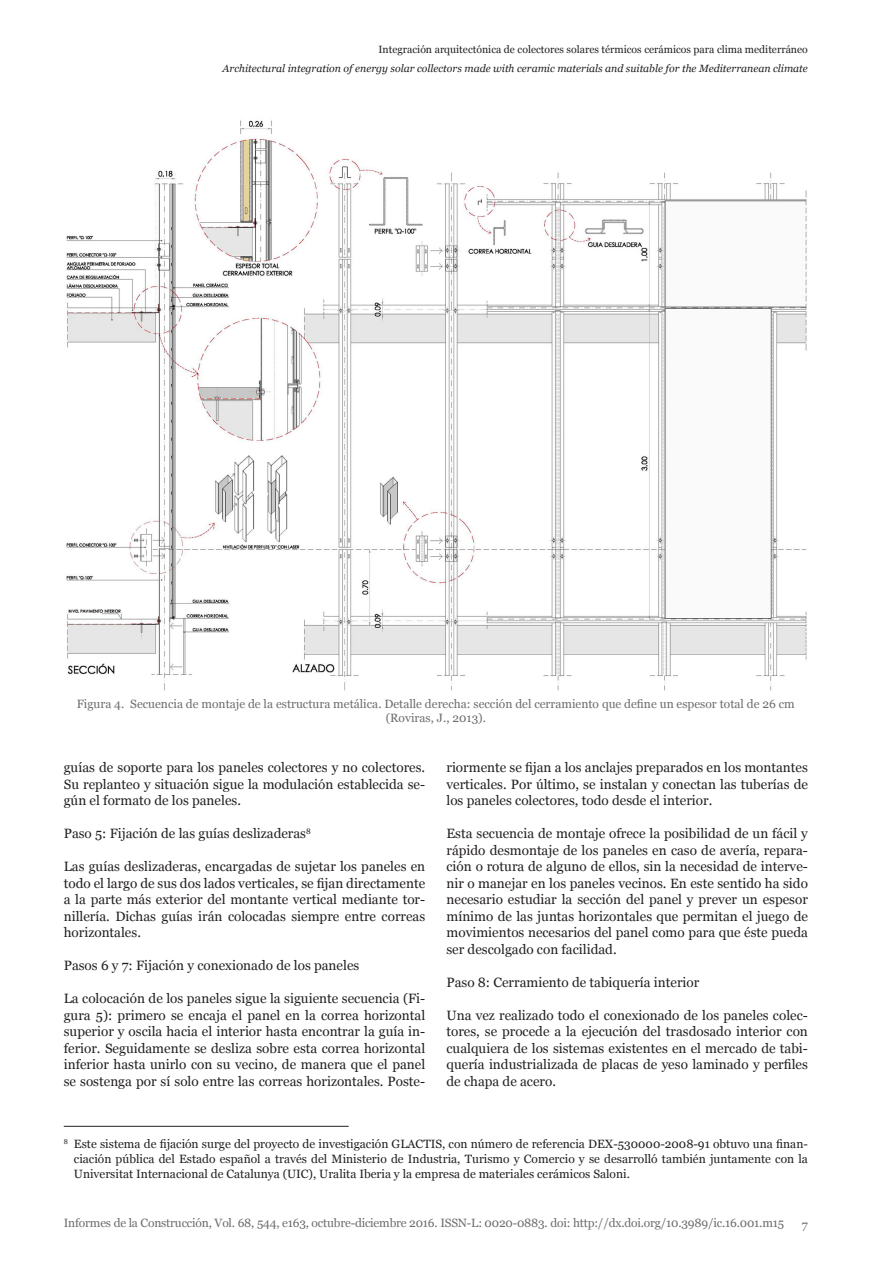
<style>
.page{position:relative;width:893px;height:1263px;background:#fff}
.page>*{position:absolute;margin:0;border:0;box-sizing:border-box;transform-origin:0 0}
.t1{font:13.5px/16.5px "Georgia";color:#231f20;text-align:justify}
.t2{font:12px/15px "Georgia";color:#231f20;text-align:justify}
.t3{font:12px/13.5px "Georgia";color:#6c6d70;text-align:center}
.t4{font:italic 10.5px "Georgia";color:#231f20}
.t5{font:10.5px "Georgia";color:#231f20}
</style>
<div class="page">
<img style="left:66px;top:120px;width:741px;height:571px">
<hr style="left:64px;top:1126px;width:285px;height:1px;background:#231f20">
<p class="t5" style="left:379px;top:43px;width:431px">Integración arquitectónica de colectores solares térmicos cerámicos para clima mediterráneo</p>
<p class="t4" style="left:223px;top:63px;width:587px">Architectural integration of energy solar collectors made with ceramic materials and suitable for the Mediterranean climate</p>
<p class="t3" style="left:77px;top:697px;width:720px">Figura 4. Secuencia de montaje de la estructura metálica. Detalle derecha: sección del cerramiento que define un espesor total de 26 cm (Roviras, J., 2013).</p>
<p class="t1" style="left:64px;top:759px;width:363px">guías de soporte para los paneles colectores y no colectores.<br>Su replanteo y situación sigue la modulación establecida se&shy;gún el formato de los paneles.</p>
<p class="t1" style="left:64px;top:825px;width:249px">Paso 5: Fijación de las guías deslizaderas<sup>8</sup></p>
<p class="t1" style="left:64px;top:858px;width:363px">Las guías deslizaderas, encargadas de sujetar los paneles en todo el largo de sus dos lados verticales, se fijan directamente a la parte más exterior del montante vertical mediante tor&shy;nillería. Dichas guías irán colocadas siempre entre correas horizontales.</p>
<p class="t1" style="left:64px;top:957px;width:297px">Pasos 6 y 7: Fijación y conexionado de los paneles</p>
<p class="t1" style="left:64px;top:990px;width:363px">La colocación de los paneles sigue la siguiente secuencia (Fi&shy;gura 5): primero se encaja el panel en la correa horizontal superior y oscila hacia el interior hasta encontrar la guía in&shy;ferior. Seguidamente se desliza sobre esta correa horizontal inferior hasta unirlo con su vecino, de manera que el panel se sostenga por sí solo entre las correas horizontales. Poste-</p>
<p class="t1" style="left:446px;top:759px;width:363px">riormente se fijan a los anclajes preparados en los montantes verticales. Por último, se instalan y conectan las tuberías de los paneles colectores, todo desde el interior.</p>
<p class="t1" style="left:446px;top:825px;width:363px">Esta secuencia de montaje ofrece la posibilidad de un fácil y rápido desmontaje de los paneles en caso de avería, repara&shy;ción o rotura de alguno de ellos, sin la necesidad de interve&shy;nir o manejar en los paneles vecinos. En este sentido ha sido necesario estudiar la sección del panel y prever un espesor mínimo de las juntas horizontales que permitan el juego de movimientos necesarios del panel como para que éste pueda ser descolgado con facilidad.</p>
<p class="t1" style="left:446px;top:974px;width:254px">Paso 8: Cerramiento de tabiquería interior</p>
<p class="t1" style="left:446px;top:1007px;width:363px">Una vez realizado todo el conexionado de los paneles colec&shy;tores, se procede a la ejecución del trasdosado interior con cualquiera de los sistemas existentes en el mercado de tabi&shy;quería industrializada de placas de yeso laminado y perfiles de chapa de acero.</p>
<p class="t2" style="left:74px;top:1136px;width:735px;text-indent:-10px"><sup>8</sup> Este sistema de fijación surge del proyecto de investigación GLACTIS, con número de referencia DEX-530000-2008-91 obtuvo una finan&shy;ciación pública del Estado español a través del Ministerio de Industria, Turismo y Comercio y se desarrolló también juntamente con la Universitat Internacional de Catalunya (UIC), Uralita Iberia y la empresa de materiales cerámicos Saloni.</p>
<p class="t3" style="left:64px;top:1216px;width:722px">Informes de la Construcción, Vol. 68, 544, e163, octubre-diciembre 2016. ISSN-L: 0020-0883. doi: http://dx.doi.org/10.3989/ic.16.001.m15</p>
<p class="t3" style="left:802px;top:1218px;width:8px">7</p>
</div>
